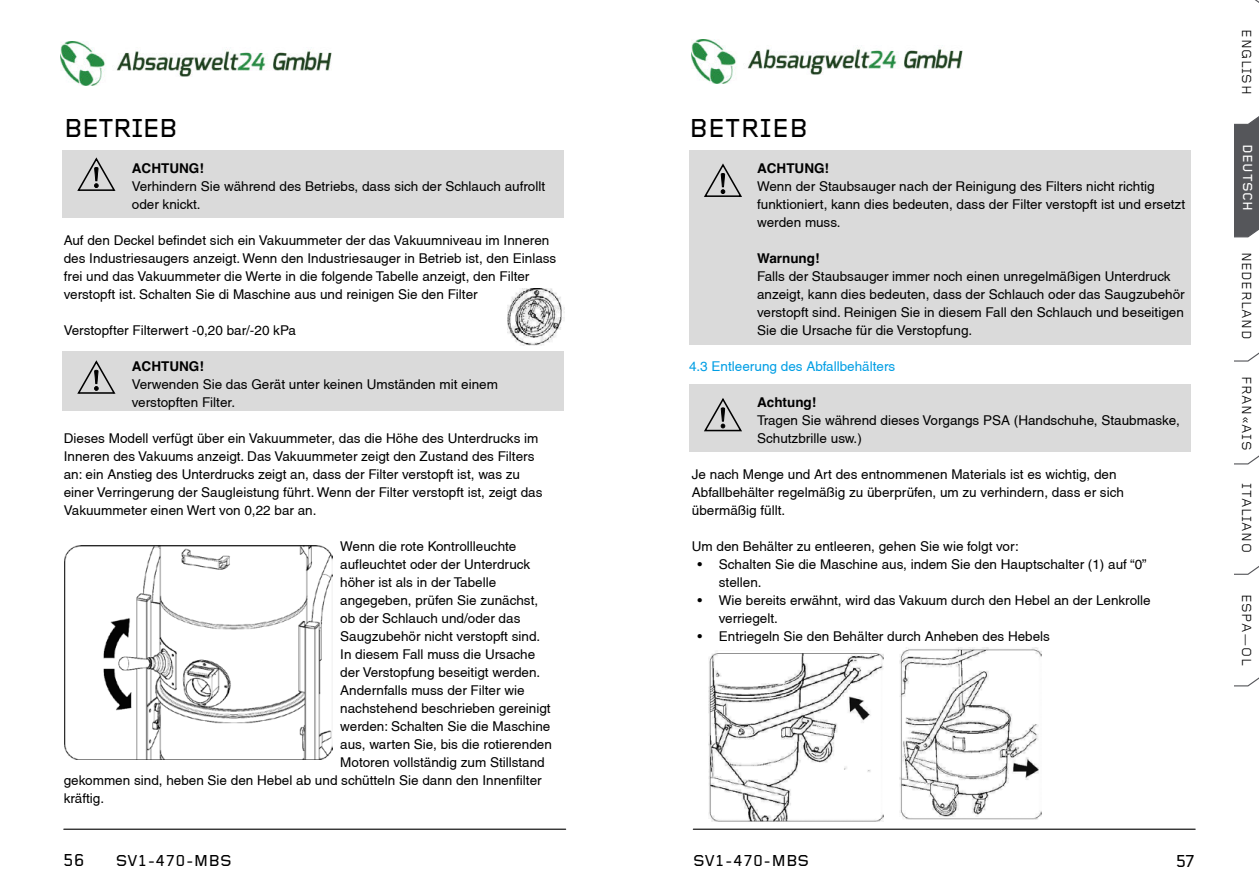
<style>
.page{position:relative;width:1259px;height:893px;background:#fff}
.page>*{position:absolute;margin:0;border:0;box-sizing:border-box;transform-origin:0 0}
.t1{font:500 27px "Foundry Gridnik";letter-spacing:-.015em;color:#000}
.t2{font:500 18px "Foundry Gridnik";color:#000}
.t3{font:500 16.5px "Foundry Gridnik";color:#000}
.t4{font:13.65px "Foundry Gridnik";letter-spacing:.04em;color:#000}
.t5{font:500 13.65px "Foundry Gridnik";letter-spacing:.04em;color:#fff}
.t6{font:13.5px/18px "Helvetica";color:#000}
.t7{font:700 13.5px "Helvetica";color:#000}
.t8{font:13.5px "Helvetica";color:#009ee4}
</style>
<div class="page">
<hr style="left:693px;top:829px;width:502px;height:1px;background:#000">
<hr style="left:64px;top:829px;width:502px;height:1px;background:#000">
<svg style="left:1234px;top:0;width:25px;height:687px"></svg>
<div style="left:62px;top:351px;width:502px;height:60px;background:#dadada"></div>
<div style="left:62px;top:150px;width:502px;height:68px;background:#dadada"></div>
<svg style="left:77px;top:157px;width:39px;height:34px"></svg>
<svg style="left:77px;top:360px;width:39px;height:34px"></svg>
<img style="left:508px;top:289px;width:56px;height:56px">
<img style="left:65px;top:545px;width:267px;height:214px">
<div style="left:689px;top:384px;width:502px;height:68px;background:#dadada"></div>
<svg style="left:704px;top:398px;width:38px;height:34px"></svg>
<div style="left:689px;top:150px;width:502px;height:195px;background:#dadada"></div>
<svg style="left:704px;top:163px;width:38px;height:34px"></svg>
<img style="left:709px;top:650px;width:174px;height:171px">
<img style="left:899px;top:648px;width:142px;height:171px">
<img style="left:61px;top:42px;width:271px;height:43px">
<img style="left:691px;top:40px;width:272px;height:44px">
<h1 class="t1" style="left:64px;top:112px;width:116px">BETRIEB</h1>
<p class="t7" style="left:132px;top:160px;width:73px">ACHTUNG!</p>
<p class="t6" style="left:132px;top:177px;width:415px">Verhindern Sie während des Betriebs, dass sich der Schlauch aufrollt oder knickt.</p>
<p class="t6" style="left:64px;top:231px;width:494px">Auf den Deckel befindet sich ein Vakuummeter der das Vakuumniveau im Inneren des Industriesaugers anzeigt. Wenn den Industriesauger in Betrieb ist, den Einlass frei und das Vakuummeter die Werte in die folgende Tabelle anzeigt, den Filter verstopft ist. Schalten Sie di Maschine aus und reinigen Sie den Filter</p>
<p class="t6" style="left:64px;top:321px;width:234px">Verstopfter Filterwert -0,20 bar/-20 kPa</p>
<p class="t7" style="left:132px;top:358px;width:73px">ACHTUNG!</p>
<p class="t6" style="left:132px;top:375px;width:368px">Verwenden Sie das Gerät unter keinen Umständen mit einem verstopften Filter.</p>
<p class="t6" style="left:64px;top:429px;width:480px">Dieses Modell verfügt über ein Vakuummeter, das die Höhe des Unterdrucks im Inneren des Vakuums anzeigt. Das Vakuummeter zeigt den Zustand des Filters an: ein Anstieg des Unterdrucks zeigt an, dass der Filter verstopft ist, was zu einer Verringerung der Saugleistung führt. Wenn der Filter verstopft ist, zeigt das Vakuummeter einen Wert von 0,22 bar an.</p>
<p class="t6" style="left:340px;top:537px;width:178px">Wenn die rote Kontrollleuchte</p>
<p class="t6" style="left:340px;top:555px;width:191px">aufleuchtet oder der Unterdruck</p>
<p class="t6" style="left:340px;top:573px;width:158px">höher ist als in der Tabelle</p>
<p class="t6" style="left:340px;top:591px;width:199px">angegeben, prüfen Sie zunächst,</p>
<p class="t6" style="left:340px;top:609px;width:182px">ob der Schlauch und/oder das</p>
<p class="t6" style="left:340px;top:627px;width:202px">Saugzubehör nicht verstopft sind.</p>
<p class="t6" style="left:340px;top:645px;width:196px">In diesem Fall muss die Ursache</p>
<p class="t6" style="left:340px;top:663px;width:201px">der Verstopfung beseitigt werden.</p>
<p class="t6" style="left:340px;top:681px;width:186px">Andernfalls muss der Filter wie</p>
<p class="t6" style="left:340px;top:699px;width:212px">nachstehend beschrieben gereinigt</p>
<p class="t6" style="left:340px;top:717px;width:212px">werden: Schalten Sie die Maschine</p>
<p class="t6" style="left:340px;top:735px;width:213px">aus, warten Sie, bis die rotierenden</p>
<p class="t6" style="left:340px;top:753px;width:206px">Motoren vollständig zum Stillstand</p>
<p class="t6" style="left:64px;top:771px;width:479px">gekommen sind, heben Sie den Hebel ab und schütteln Sie dann den Innenfilter</p>
<p class="t6" style="left:64px;top:789px;width:42px">kräftig.</p>
<h1 class="t1" style="left:689px;top:112px;width:120px">BETRIEB</h1>
<p class="t7" style="left:757px;top:160px;width:73px">ACHTUNG!</p>
<p class="t6" style="left:757px;top:177px;width:429px">Wenn der Staubsauger nach der Reinigung des Filters nicht richtig funktioniert, kann dies bedeuten, dass der Filter verstopft ist und ersetzt werden muss.</p>
<p class="t7" style="left:757px;top:253px;width:64px">Warnung!</p>
<p class="t6" style="left:757px;top:267px;width:429px">Falls der Staubsauger immer noch einen unregelmäßigen Unterdruck anzeigt, kann dies bedeuten, dass der Schlauch oder das Saugzubehör verstopft sind. Reinigen Sie in diesem Fall den Schlauch und beseitigen Sie die Ursache für die Verstopfung.</p>
<p class="t8" style="left:689px;top:359px;width:208px">4.3 Entleerung des Abfallbehälters</p>
<p class="t7" style="left:757px;top:397px;width:61px">Achtung!</p>
<p class="t6" style="left:757px;top:411px;width:424px">Tragen Sie während dieses Vorgangs PSA (Handschuhe, Staubmaske,<br>Schutzbrille usw.)</p>
<p class="t6" style="left:692px;top:465px;width:433px">Je nach Menge und Art des entnommenen Materials ist es wichtig, den<br>Abfallbehälter regelmäßig zu überprüfen, um zu verhindern, dass er sich übermäßig füllt.</p>
<p class="t6" style="left:692px;top:537px;width:328px">Um den Behälter zu entleeren, gehen Sie wie folgt vor:</p>
<p class="t6" style="left:719px;top:555px;width:429px;text-indent:-21px">• Schalten Sie die Maschine aus, indem Sie den Hauptschalter (1) auf “0” stellen.</p>
<p class="t6" style="left:719px;top:591px;width:433px;text-indent:-21px">• Wie bereits erwähnt, wird das Vakuum durch den Hebel an der Lenkrolle verriegelt.</p>
<p class="t6" style="left:697px;top:627px;width:354px">• Entriegeln Sie den Behälter durch Anheben des Hebels</p>
<h2 class="t2" style="left:63px;top:849px;width:23px">56</h2>
<p class="t3" style="left:693px;top:851px;width:117px">SV1-470-MBS</p>
<p class="t3" style="left:116px;top:851px;width:117px">SV1-470-MBS</p>
<h2 class="t2" style="left:1175px;top:850px;width:21px">57</h2>
<p class="t4" style="left:1255px;top:29px;width:67px;rotate:90deg">ENGLISH</p>
<p class="t5" style="left:1255px;top:144px;width:69px;rotate:90deg">DEUTSCH</p>
<p class="t4" style="left:1255px;top:252px;width:89px;rotate:90deg">NEDERLAND</p>
<p class="t4" style="left:1255px;top:376px;width:76px;rotate:90deg">FRAN«AIS</p>
<p class="t4" style="left:1255px;top:483px;width:71px;rotate:90deg">ITALIANO</p>
<p class="t4" style="left:1255px;top:594px;width:73px;rotate:90deg">ESPA—OL</p>
</div>
